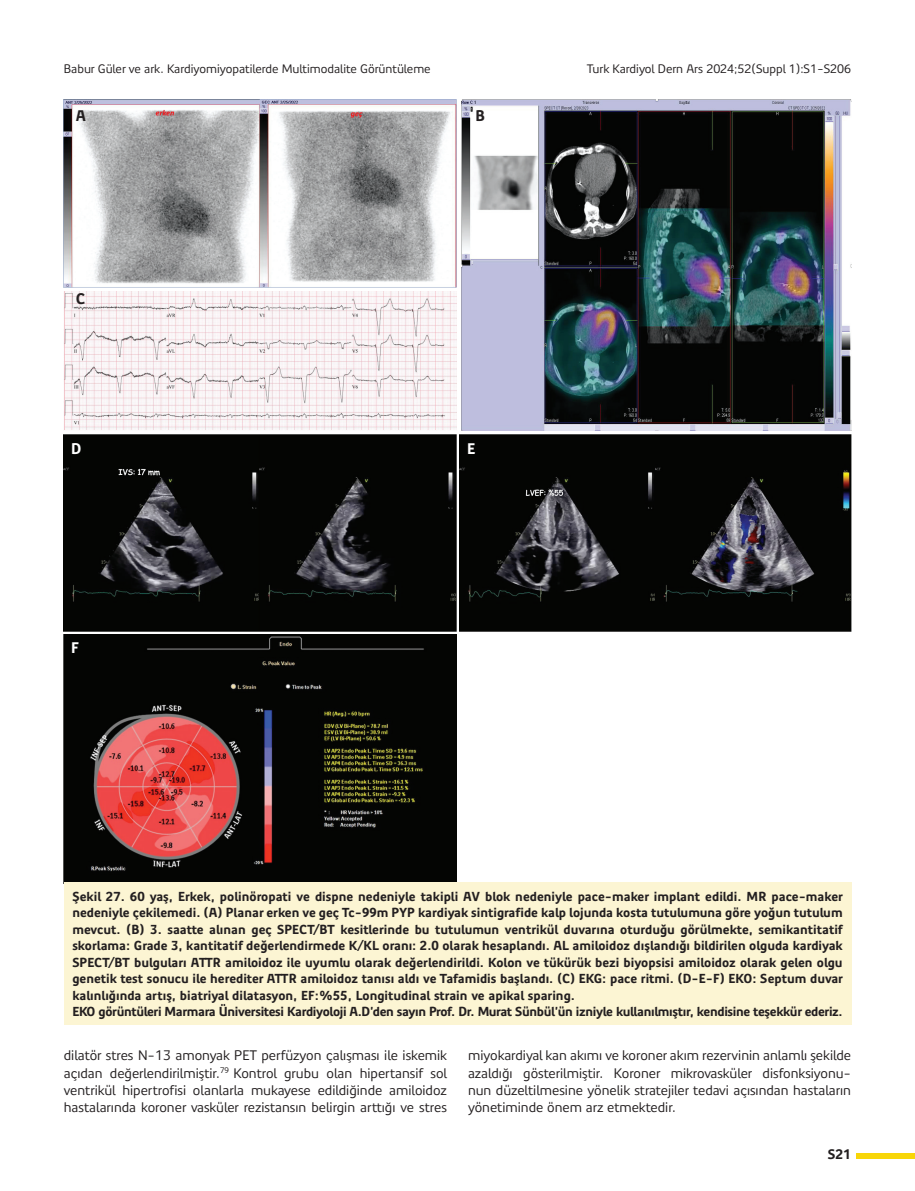
<style>
.page{position:relative;width:915px;height:1191px;background:#fff}
.page>*{position:absolute;margin:0;border:0;box-sizing:border-box;transform-origin:0 0}
.t1{font:15px "Precious Sans Two Regular 12";color:#231f20}
.t2{font:15px "Precious Sans Two Regular 12";color:#fff}
.t3{font:13.5px/17.2px "Precious Sans Two Regular 2";color:#231f20;text-align:justify}
.t4{font:13.5px "Precious Sans Two Regular 12";color:#231f20}
.t5{font:12.75px/16.5px "Precious Sans Two Regular 12";color:#231f20}
.t6{font:12px "Precious Sans Two Regular 2";color:#231f20}
</style>
<div class="page">
<div style="left:856px;top:1152px;width:58px;height:6px;background:#f8d608"></div>
<img style="left:64px;top:100px;width:392px;height:188px">
<img style="left:461px;top:100px;width:389px;height:330px">
<img style="left:64px;top:291px;width:392px;height:139px">
<img style="left:64px;top:435px;width:392px;height:196px">
<img style="left:459px;top:435px;width:391px;height:196px">
<img style="left:64px;top:634px;width:392px;height:248px">
<div style="left:64px;top:882px;width:786px;height:142px;background:#fcf5d3"></div>
<p class="t6" style="left:64px;top:61px;width:368px">Babur Güler ve ark. Kardiyomiyopatilerde Multimodalite Görüntüleme</p>
<p class="t6" style="left:586px;top:61px;width:266px">Turk Kardiyol Dern Ars 2024;52(Suppl 1):S1-S206</p>
<p class="t1" style="left:76px;top:106px;width:12px">A</p>
<p class="t1" style="left:76px;top:288px;width:11px">C</p>
<p class="t2" style="left:71px;top:438px;width:12px">D</p>
<p class="t2" style="left:71px;top:637px;width:9px">F</p>
<p class="t1" style="left:475px;top:106px;width:11px">B</p>
<p class="t2" style="left:467px;top:438px;width:10px">E</p>
<p class="t5" style="left:72px;top:888px;width:772px">Şekil 27. 60 yaş, Erkek, polinöropati ve dispne nedeniyle takipli AV blok nedeniyle pace-maker implant edildi. MR pace-maker nedeniyle çekilemedi. (A) Planar erken ve geç Tc-99m PYP kardiyak sintigrafide kalp lojunda kosta tutulumuna göre yoğun tutulum mevcut. (B) 3. saatte alınan geç SPECT/BT kesitlerinde bu tutulumun ventrikül duvarına oturduğu görülmekte, semikantitatif skorlama: Grade 3, kantitatif değerlendirmede K/KL oranı: 2.0 olarak hesaplandı. AL amiloidoz dışlandığı bildirilen olguda kardiyak SPECT/BT bulguları ATTR amiloidoz ile uyumlu olarak değerlendirildi. Kolon ve tükürük bezi biyopsisi amiloidoz olarak gelen olgu genetik test sonucu ile herediter ATTR amiloidoz tanısı aldı ve Tafamidis başlandı. (C) EKG: pace ritmi. (D-E-F) EKO: Septum duvar kalınlığında artış, biatriyal dilatasyon, EF:%55, Longitudinal strain ve apikal sparing.<br>EKO görüntüleri Marmara Üniversitesi Kardiyoloji A.D’den sayın Prof. Dr. Murat Sünbül’ün izniyle kullanılmıştır, kendisine teşekkür ederiz.</p>
<p class="t3" style="left:64px;top:1047px;width:384px">dilatör stres N-13 amonyak PET perfüzyon çalışması ile iskemik açıdan değerlendirilmiştir.<sup>79</sup> Kontrol grubu olan hipertansif sol ventrikül hipertrofisi olanlarla mukayese edildiğinde amiloidoz hastalarında koroner vasküler rezistansın belirgin arttığı ve stres</p>
<p class="t3" style="left:468px;top:1047px;width:384px">miyokardiyal kan akımı ve koroner akım rezervinin anlamlı şekilde azaldığı gösterilmiştir. Koroner mikrovasküler disfonksiyonu&shy;nun düzeltilmesine yönelik stratejiler tedavi açısından hastaların yönetiminde önem arz etmektedir.</p>
<p class="t4" style="left:827px;top:1144px;width:25px">S21</p>
</div>
